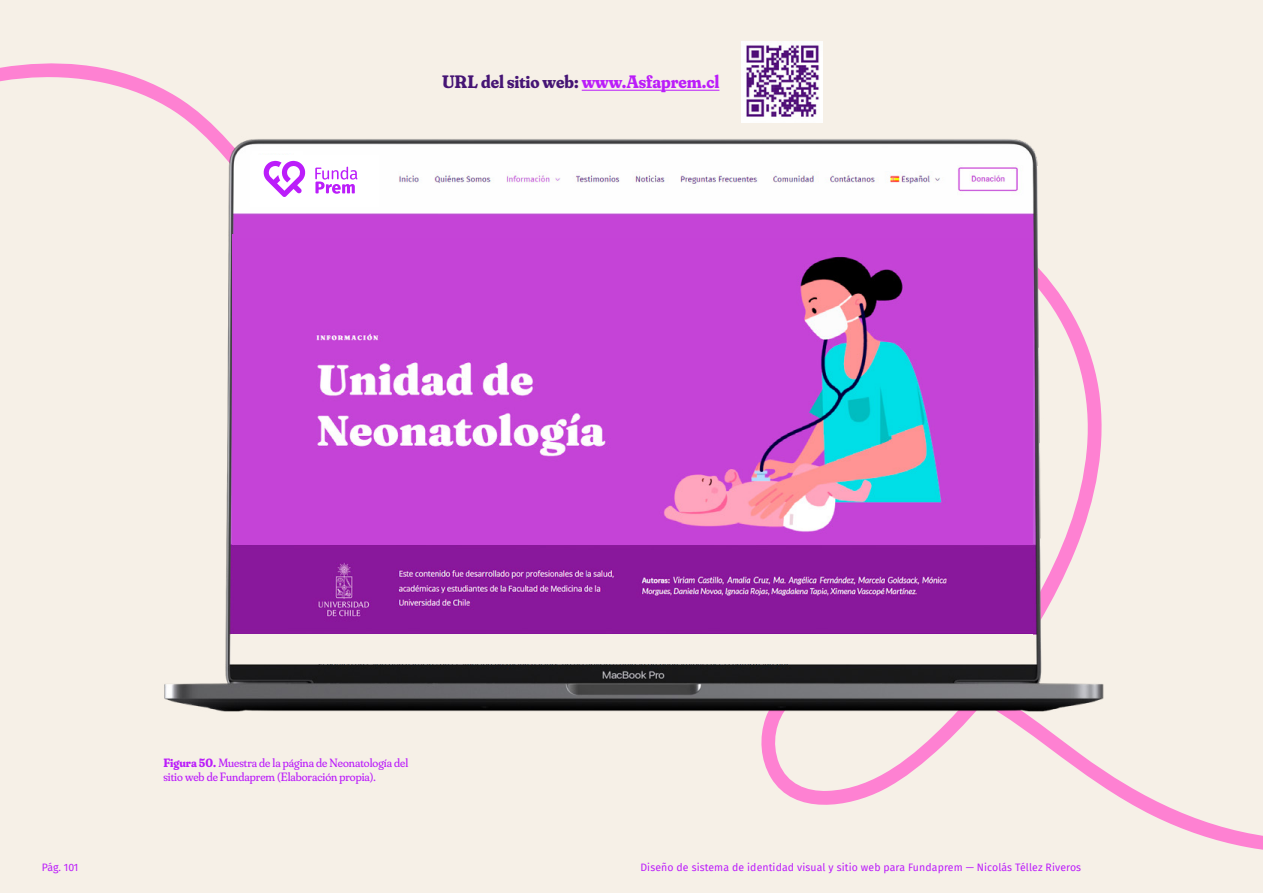
<style>
.page{position:relative;width:1263px;height:893px;background:#f6f0e7}
.page>*{position:absolute;margin:0;border:0;box-sizing:border-box;transform-origin:0 0}
.t1{font:700 18px "Fraunces 144 pt Super Soft";color:#461575}
.t2{font:12px/13.5px "Fraunces 144 pt Super Soft";color:#bb1dfa}
.t3{font:10.5px "Fira Sans";letter-spacing:.01em;color:#bb1dfa}
.s1{color:#bb1dfa}
.s2{font-weight:700}
</style>
<div class="page">
<img style="left:110px;top:41px;width:1043px;height:775px">
<div style="left:250px;top:155px;width:129px;height:52px;background:#fff"></div>
<svg style="left:315px;top:167px;width:42px;height:27px"></svg>
<svg style="left:264px;top:161px;width:41px;height:36px"></svg>
<hr style="left:582px;top:90px;width:137px;height:1px;background:#bb1dfa">
<img style="left:233px;top:235px;width:799px;height:309px">
<img style="left:388px;top:154px;width:636px;height:49px">
<div style="left:234px;top:215px;width:798px;height:23px;background:#c544d7"></div>
<div style="left:231px;top:634px;width:802px;height:30px;background:#f6f0e7"></div>
<img style="left:741px;top:41px;width:81px;height:82px">
<h1 class="t1" style="left:442px;top:68px;width:279px">URL del sitio web: <span class="s1">www.Asfaprem.cl</span></h1>
<p class="t2" style="left:163px;top:755px;width:246px"><span class="s2">Figura 50.</span> Muestra de la página de Neonatología del sitio web de Fundaprem (Elaboración propia).</p>
<p class="t3" style="left:42px;top:859px;width:38px">Pág. 101</p>
<p class="t3" style="left:640px;top:859px;width:442px">Diseño de sistema de identidad visual y sitio web para Fundaprem — Nicolás Téllez Riveros</p>
</div>
